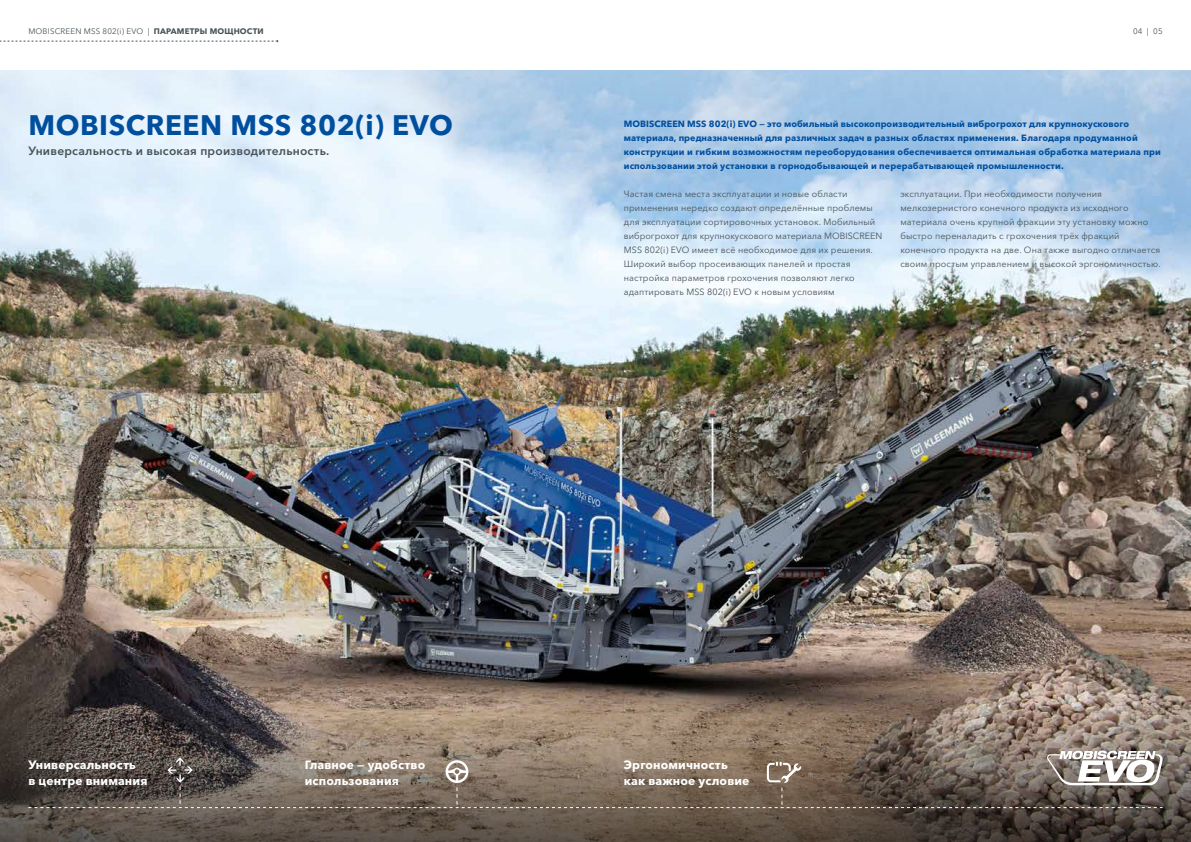
<style>
.page{position:relative;width:1191px;height:842px;background:#fff}
.page>*{position:absolute;margin:0;border:0;box-sizing:border-box;transform-origin:0 0}
.t1{font:700 28px "Avenir Next Cyr";letter-spacing:.02em;color:#004f9f}
.t2{font:700 12px/16px "Avenir Next Cyr";letter-spacing:.01em;color:#fff}
.t3{font:600 12px "Avenir Next Cyr";letter-spacing:.02em;color:#485358}
.t4{font:9px/14px "Avenir Next Cyr";letter-spacing:.01em;color:#485358}
.t5{font:700 9px/14px "Avenir Next Cyr";letter-spacing:.01em;color:#004f9f}
.t6{font:8px "Avenir Next Cyr";letter-spacing:.02em;color:#485358}
.s1{font-weight:700}
</style>
<div class="page">
<img style="left:0;top:225px;width:1191px;height:476px">
<svg style="left:0;top:71px;width:1191px;height:154px;background:#c2daf0"></svg>
<svg style="left:0;top:701px;width:1191px;height:141px;background:#706256"></svg>
<svg style="left:0;top:40px;width:278px;height:2px"></svg>
<svg style="left:28px;top:751px;width:1134px;height:57px;background:#75695d"></svg>
<p class="t6" style="left:28px;top:27px;width:237px">MOBISCREEN MSS 802(i) EVO | <span class="s1">ПАРАМЕТРЫ МОЩНОСТИ</span></p>
<p class="t6" style="left:1133px;top:27px;width:31px">04 | 05</p>
<h1 class="t1" style="left:28px;top:108px;width:426px">MOBISCREEN MSS 802(i) EVO</h1>
<h2 class="t3" style="left:28px;top:143px;width:302px">Универсальность и высокая производительность.</h2>
<p class="t5" style="left:624px;top:117px;width:538px">MOBISCREEN MSS 802(i) EVO — это мобильный высокопроизводительный виброгрохот для крупнокускового материала, предназначенный для различных задач в разных областях применения. Благодаря продуманной конструкции и гибким возможностям переоборудования обеспечивается оптимальная обработка материала при использовании этой установки в горнодобывающей и перерабатывающей промышленности.</p>
<p class="t4" style="left:900px;top:187px;width:262px">эксплуатации. При необходимости получения мелкозернистого конечного продукта из исходного материала очень крупной фракции эту установку можно быстро переналадить с грохочения трёх фракций конечного продукта на две. Она также выгодно отличается своим простым управлением и высокой эргономичностью.</p>
<p class="t4" style="left:624px;top:187px;width:260px">Частая смена места эксплуатации и новые области применения нередко создают определённые проблемы для эксплуатации сортировочных установок. Мобильный виброгрохот для крупнокускового материала MOBISCREEN MSS 802(i) EVO имеет всё необходимое для их решения.<br>Широкий выбор просеивающих панелей и простая настройка параметров грохочения позволяют легко адаптировать MSS 802(i) EVO к новым условиям</p>
<h2 class="t2" style="left:28px;top:757px;width:121px">Универсальность<br>в центре внимания</h2>
<h2 class="t2" style="left:305px;top:757px;width:122px">Главное — удобство использования</h2>
<h2 class="t2" style="left:624px;top:757px;width:127px">Эргономичность как важное условие</h2>
</div>
